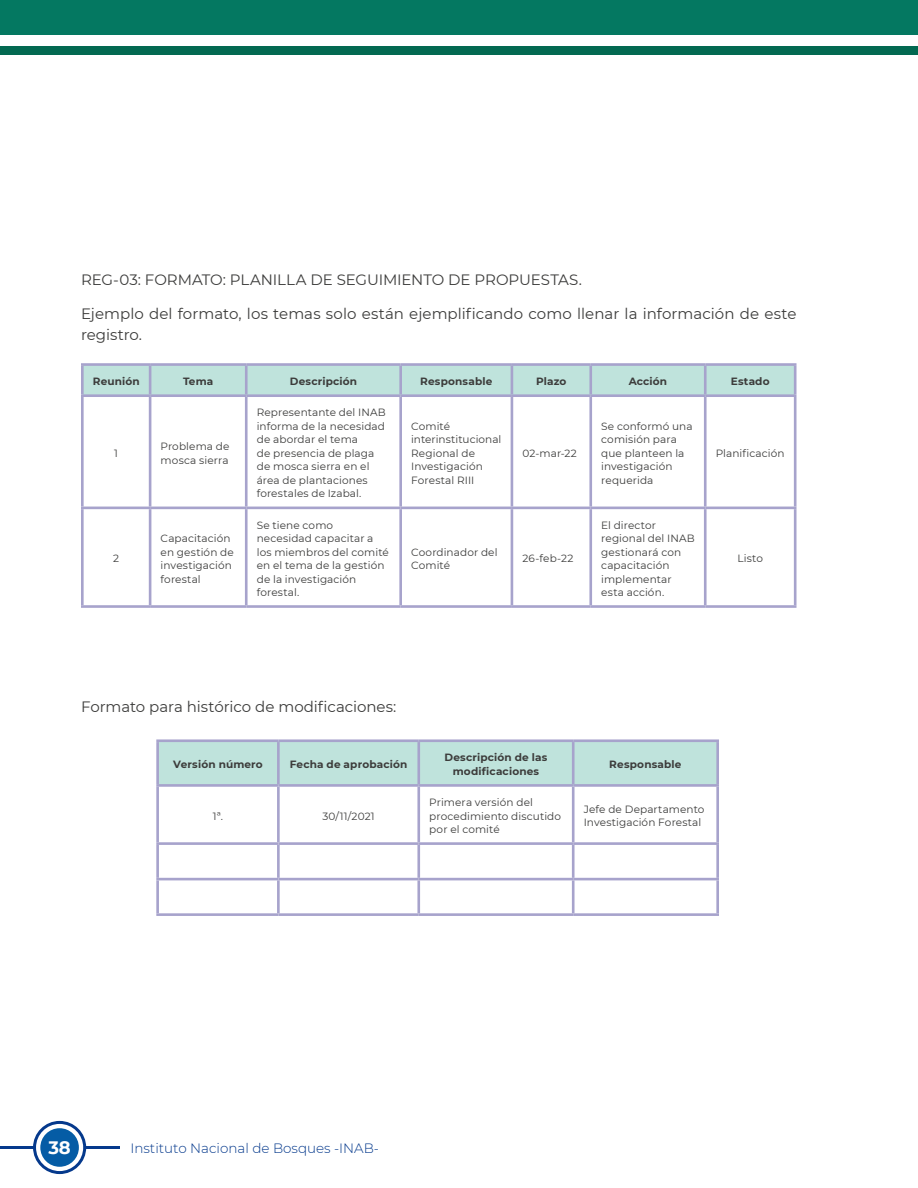
<style>
.page{position:relative;width:918px;height:1188px;background:#fff}
.page>*{position:absolute;margin:0;border:0;box-sizing:border-box;transform-origin:0 0}
.t1{font:700 18px "Montserrat";color:#fff}
.t2{font:15px/21px "Montserrat";color:#3c3c3b}
.t3{font:300 13.5px "Montserrat";color:#05398c}
.t4{font:10.5px/13.5px "Montserrat";letter-spacing:.01em;color:#3c3c3b}
.t5{font:700 10.5px/13.5px "Montserrat";letter-spacing:.015em;color:#3c3c3b;text-align:center}
</style>
<div class="page">
<div style="left:0;top:0;width:918px;height:35px;background:#047861"></div>
<div style="left:0;top:46px;width:918px;height:9px;background:#036951"></div>
<hr style="left:0;top:1146px;width:35px;height:3px;background:#05398c">
<hr style="left:84px;top:1146px;width:36px;height:3px;background:#05398c">
<div style="left:40px;top:1128px;width:39px;height:39px;background:#055ca5;border-radius:50%"></div>
<div style="left:33px;top:1121px;width:53px;height:53px;border:3px solid #05398c;border-radius:50%"></div>
<div style="left:84px;top:366px;width:710px;height:28px;background:#bfe3dc"></div>
<hr style="left:81px;top:363px;width:69px;height:3px;background:#a7a3cc">
<hr style="left:81px;top:366px;width:3px;height:28px;background:#a7a3cc">
<hr style="left:150px;top:363px;width:96px;height:3px;background:#a7a3cc">
<hr style="left:149px;top:366px;width:2px;height:28px;background:#a7a3cc">
<hr style="left:246px;top:363px;width:155px;height:3px;background:#a7a3cc">
<hr style="left:245px;top:366px;width:3px;height:28px;background:#a7a3cc">
<hr style="left:401px;top:363px;width:111px;height:3px;background:#a7a3cc">
<hr style="left:399px;top:366px;width:3px;height:28px;background:#a7a3cc">
<hr style="left:512px;top:363px;width:79px;height:3px;background:#a7a3cc">
<hr style="left:511px;top:366px;width:2px;height:28px;background:#a7a3cc">
<hr style="left:591px;top:363px;width:114px;height:3px;background:#a7a3cc">
<hr style="left:589px;top:366px;width:3px;height:28px;background:#a7a3cc">
<hr style="left:705px;top:363px;width:92px;height:3px;background:#a7a3cc">
<hr style="left:704px;top:366px;width:3px;height:28px;background:#a7a3cc">
<hr style="left:794px;top:366px;width:2px;height:28px;background:#a7a3cc">
<hr style="left:81px;top:394px;width:69px;height:3px;background:#a7a3cc">
<hr style="left:81px;top:397px;width:3px;height:110px;background:#a7a3cc">
<hr style="left:150px;top:394px;width:96px;height:3px;background:#a7a3cc">
<hr style="left:149px;top:397px;width:2px;height:110px;background:#a7a3cc">
<hr style="left:246px;top:394px;width:155px;height:3px;background:#a7a3cc">
<hr style="left:245px;top:397px;width:3px;height:110px;background:#a7a3cc">
<hr style="left:401px;top:394px;width:111px;height:3px;background:#a7a3cc">
<hr style="left:399px;top:397px;width:3px;height:110px;background:#a7a3cc">
<hr style="left:512px;top:394px;width:79px;height:3px;background:#a7a3cc">
<hr style="left:511px;top:397px;width:2px;height:110px;background:#a7a3cc">
<hr style="left:591px;top:394px;width:114px;height:3px;background:#a7a3cc">
<hr style="left:589px;top:397px;width:3px;height:110px;background:#a7a3cc">
<hr style="left:705px;top:394px;width:92px;height:3px;background:#a7a3cc">
<hr style="left:704px;top:397px;width:3px;height:110px;background:#a7a3cc">
<hr style="left:794px;top:397px;width:2px;height:110px;background:#a7a3cc">
<hr style="left:81px;top:507px;width:69px;height:2px;background:#a7a3cc">
<hr style="left:81px;top:509px;width:3px;height:96px;background:#a7a3cc">
<hr style="left:150px;top:507px;width:96px;height:2px;background:#a7a3cc">
<hr style="left:149px;top:509px;width:2px;height:96px;background:#a7a3cc">
<hr style="left:246px;top:507px;width:155px;height:2px;background:#a7a3cc">
<hr style="left:245px;top:509px;width:3px;height:96px;background:#a7a3cc">
<hr style="left:401px;top:507px;width:111px;height:2px;background:#a7a3cc">
<hr style="left:399px;top:509px;width:3px;height:96px;background:#a7a3cc">
<hr style="left:512px;top:507px;width:79px;height:2px;background:#a7a3cc">
<hr style="left:511px;top:509px;width:2px;height:96px;background:#a7a3cc">
<hr style="left:591px;top:507px;width:114px;height:2px;background:#a7a3cc">
<hr style="left:589px;top:509px;width:3px;height:96px;background:#a7a3cc">
<hr style="left:705px;top:507px;width:92px;height:2px;background:#a7a3cc">
<hr style="left:704px;top:509px;width:3px;height:96px;background:#a7a3cc">
<hr style="left:794px;top:509px;width:2px;height:96px;background:#a7a3cc">
<hr style="left:81px;top:605px;width:69px;height:3px;background:#a7a3cc">
<hr style="left:150px;top:605px;width:96px;height:3px;background:#a7a3cc">
<hr style="left:246px;top:605px;width:155px;height:3px;background:#a7a3cc">
<hr style="left:401px;top:605px;width:111px;height:3px;background:#a7a3cc">
<hr style="left:512px;top:605px;width:79px;height:3px;background:#a7a3cc">
<hr style="left:591px;top:605px;width:114px;height:3px;background:#a7a3cc">
<hr style="left:705px;top:605px;width:92px;height:3px;background:#a7a3cc">
<div style="left:159px;top:742px;width:557px;height:42px;background:#bfe3dc"></div>
<hr style="left:156px;top:739px;width:122px;height:3px;background:#a7a3cc">
<hr style="left:156px;top:742px;width:3px;height:42px;background:#a7a3cc">
<hr style="left:278px;top:739px;width:141px;height:3px;background:#a7a3cc">
<hr style="left:277px;top:742px;width:3px;height:42px;background:#a7a3cc">
<hr style="left:419px;top:739px;width:154px;height:3px;background:#a7a3cc">
<hr style="left:417px;top:742px;width:3px;height:42px;background:#a7a3cc">
<hr style="left:573px;top:739px;width:146px;height:3px;background:#a7a3cc">
<hr style="left:572px;top:742px;width:3px;height:42px;background:#a7a3cc">
<hr style="left:716px;top:742px;width:3px;height:42px;background:#a7a3cc">
<hr style="left:156px;top:784px;width:122px;height:3px;background:#a7a3cc">
<hr style="left:156px;top:787px;width:3px;height:55px;background:#a7a3cc">
<hr style="left:278px;top:784px;width:141px;height:3px;background:#a7a3cc">
<hr style="left:277px;top:787px;width:3px;height:55px;background:#a7a3cc">
<hr style="left:419px;top:784px;width:154px;height:3px;background:#a7a3cc">
<hr style="left:417px;top:787px;width:3px;height:55px;background:#a7a3cc">
<hr style="left:573px;top:784px;width:146px;height:3px;background:#a7a3cc">
<hr style="left:572px;top:787px;width:3px;height:55px;background:#a7a3cc">
<hr style="left:716px;top:787px;width:3px;height:55px;background:#a7a3cc">
<hr style="left:156px;top:842px;width:122px;height:3px;background:#a7a3cc">
<hr style="left:156px;top:845px;width:3px;height:33px;background:#a7a3cc">
<hr style="left:278px;top:842px;width:141px;height:3px;background:#a7a3cc">
<hr style="left:277px;top:845px;width:3px;height:33px;background:#a7a3cc">
<hr style="left:419px;top:842px;width:154px;height:3px;background:#a7a3cc">
<hr style="left:417px;top:845px;width:3px;height:33px;background:#a7a3cc">
<hr style="left:573px;top:842px;width:146px;height:3px;background:#a7a3cc">
<hr style="left:572px;top:845px;width:3px;height:33px;background:#a7a3cc">
<hr style="left:716px;top:845px;width:3px;height:33px;background:#a7a3cc">
<hr style="left:156px;top:878px;width:122px;height:2px;background:#a7a3cc">
<hr style="left:156px;top:880px;width:3px;height:33px;background:#a7a3cc">
<hr style="left:278px;top:878px;width:141px;height:2px;background:#a7a3cc">
<hr style="left:277px;top:880px;width:3px;height:33px;background:#a7a3cc">
<hr style="left:419px;top:878px;width:154px;height:2px;background:#a7a3cc">
<hr style="left:417px;top:880px;width:3px;height:33px;background:#a7a3cc">
<hr style="left:573px;top:878px;width:146px;height:2px;background:#a7a3cc">
<hr style="left:572px;top:880px;width:3px;height:33px;background:#a7a3cc">
<hr style="left:716px;top:880px;width:3px;height:33px;background:#a7a3cc">
<hr style="left:156px;top:913px;width:122px;height:3px;background:#a7a3cc">
<hr style="left:278px;top:913px;width:141px;height:3px;background:#a7a3cc">
<hr style="left:419px;top:913px;width:154px;height:3px;background:#a7a3cc">
<hr style="left:573px;top:913px;width:146px;height:3px;background:#a7a3cc">
<h2 class="t2" style="left:81px;top:269px;width:502px">REG-03: FORMATO: PLANILLA DE SEGUIMIENTO DE PROPUESTAS.</h2>
<h2 class="t2" style="left:81px;top:303px;width:717px">Ejemplo del formato, los temas solo están ejemplificando como llenar la información de este registro.</h2>
<p class="t5" style="left:93px;top:374px;width:48px">Reunión</p>
<p class="t5" style="left:183px;top:374px;width:32px">Tema</p>
<p class="t5" style="left:290px;top:374px;width:69px">Descripción</p>
<p class="t5" style="left:420px;top:374px;width:74px">Responsable</p>
<p class="t5" style="left:536px;top:374px;width:32px">Plazo</p>
<p class="t5" style="left:629px;top:374px;width:40px">Acción</p>
<p class="t5" style="left:731px;top:374px;width:40px">Estado</p>
<p class="t4" style="left:114px;top:446px;width:5px">1</p>
<p class="t4" style="left:161px;top:439px;width:70px">Problema de mosca sierra</p>
<p class="t4" style="left:113px;top:551px;width:7px">2</p>
<p class="t4" style="left:161px;top:531px;width:75px">Capacitación en gestión de investigación forestal</p>
<p class="t4" style="left:257px;top:406px;width:131px">Representante del INAB informa de la necesidad de abordar el tema<br>de presencia de plaga de mosca sierra en el área de plantaciones forestales de Izabal.</p>
<p class="t4" style="left:257px;top:518px;width:134px">Se tiene como necesidad capacitar a los miembros del comité en el tema de la gestión de la investigación forestal.</p>
<p class="t4" style="left:411px;top:419px;width:92px">Comité interinstitucional<br>Regional de<br>Investigación<br>Forestal RIII</p>
<p class="t4" style="left:522px;top:446px;width:56px">02-mar-22</p>
<p class="t4" style="left:411px;top:545px;width:88px">Coordinador del<br>Comité</p>
<p class="t4" style="left:522px;top:551px;width:52px">26-feb-22</p>
<p class="t4" style="left:601px;top:419px;width:93px">Se conformó una comisión para que planteen la investigación requerida</p>
<p class="t4" style="left:601px;top:518px;width:95px">El director regional del INAB gestionará con capacitación implementar esta acción.</p>
<p class="t4" style="left:716px;top:446px;width:70px">Planificación</p>
<p class="t4" style="left:737px;top:552px;width:27px">Listo</p>
<h2 class="t2" style="left:81px;top:696px;width:317px">Formato para histórico de modificaciones:</h2>
<p class="t5" style="left:173px;top:757px;width:91px">Versión número</p>
<p class="t5" style="left:290px;top:757px;width:119px">Fecha de aprobación</p>
<p class="t5" style="left:445px;top:750px;width:104px">Descripción de las modificaciones</p>
<p class="t5" style="left:609px;top:757px;width:74px">Responsable</p>
<p class="t4" style="left:213px;top:809px;width:12px">1ª.</p>
<p class="t4" style="left:322px;top:809px;width:54px">30/11/2021</p>
<p class="t4" style="left:429px;top:795px;width:133px">Primera versión del procedimiento discutido por el comité</p>
<p class="t4" style="left:584px;top:802px;width:122px">Jefe de Departamento<br>Investigación Forestal</p>
<h1 class="t1" style="left:48px;top:1134px;width:24px">38</h1>
<p class="t3" style="left:130px;top:1139px;width:250px">Instituto Nacional de Bosques -INAB-</p>
</div>
